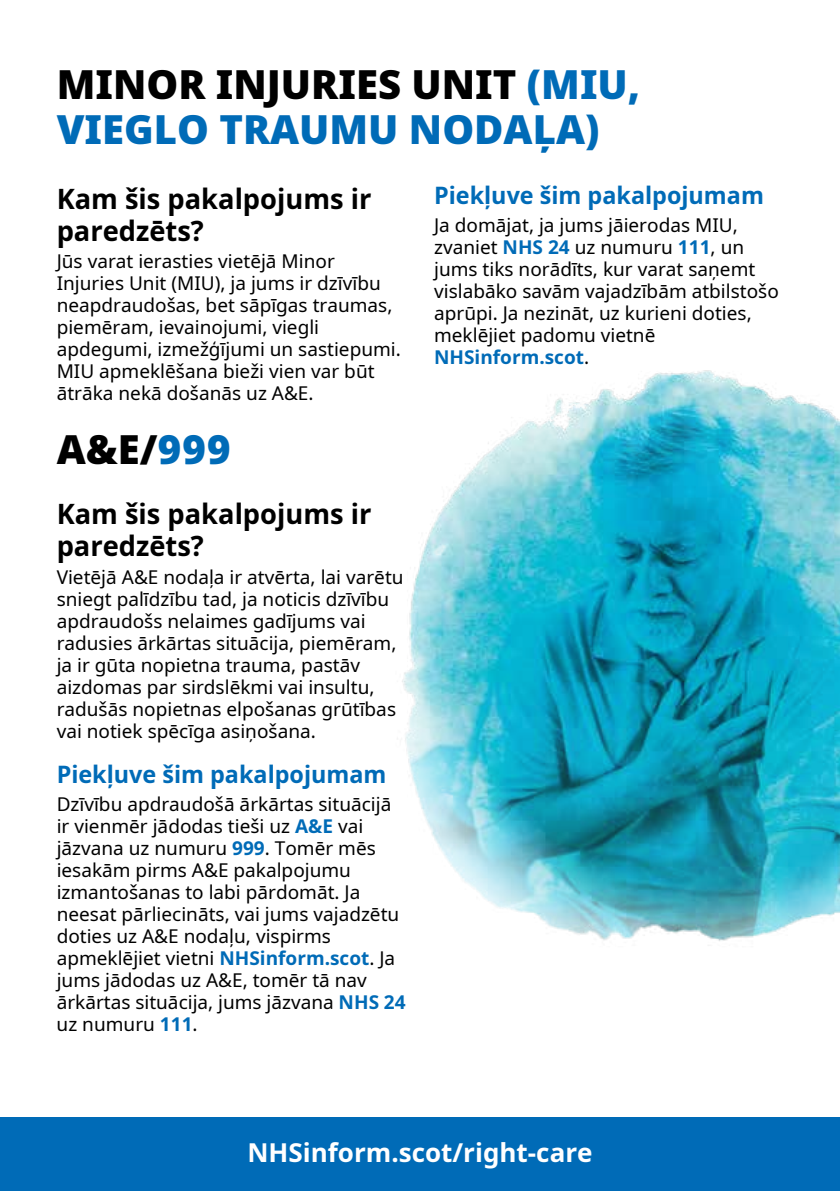
<style>
.page{position:relative;width:840px;height:1191px;background:#fff}
.page>*{position:absolute;margin:0;border:0;box-sizing:border-box;transform-origin:0 0}
.t1{font:900 40px/44px "Noto Sans";color:#006bb7}
.t2{font:900 40px "Noto Sans";color:#000}
.t3{font:700 28px/32px "Noto Sans";color:#000}
.t4{font:700 26px "Noto Sans";color:#fff}
.t5{font:700 24px "Noto Sans";color:#006bb7}
.t6{font:19px/22px "Noto Sans";color:#000}
.s1{color:#000}
.s2{color:#006bb7}
.s3{font-weight:700;color:#006bb7}
</style>
<div class="page">
<img style="left:402px;top:370px;width:437px;height:571px">
<div style="left:0;top:1117px;width:839px;height:74px;background:#006bb7"></div>
<h1 class="t1" style="left:57px;top:63px;width:584px"><span class="s1">MINOR INJURIES UNIT</span> (MIU,<br>VIEGLO TRAUMU NODAĻA)</h1>
<h2 class="t3" style="left:57px;top:183px;width:316px">Kam šis pakalpojums ir paredzēts?</h2>
<p class="t6" style="left:57px;top:251px;width:345px">Jūs varat ierasties vietējā Minor Injuries Unit (MIU), ja jums ir dzīvību neapdraudošas, bet sāpīgas traumas, piemēram, ievainojumi, viegli apdegumi, izmežģījumi un sastiepumi.<br>MIU apmeklēšana bieži vien var būt ātrāka nekā došanās uz A&amp;E.</p>
<h1 class="t2" style="left:57px;top:419px;width:176px">A&amp;E/<span class="s2">999</span></h1>
<h2 class="t3" style="left:57px;top:499px;width:316px">Kam šis pakalpojums ir paredzēts?</h2>
<p class="t6" style="left:57px;top:566px;width:348px">Vietējā A&amp;E nodaļa ir atvērta, lai varētu sniegt palīdzību tad, ja noticis dzīvību apdraudošs nelaimes gadījums vai radusies ārkārtas situācija, piemēram, ja ir gūta nopietna trauma, pastāv aizdomas par sirdslēkmi vai insultu, radušās nopietnas elpošanas grūtības vai notiek spēcīga asiņošana.</p>
<p class="t5" style="left:57px;top:757px;width:331px">Piekļuve šim pakalpojumam</p>
<p class="t6" style="left:57px;top:793px;width:350px">Dzīvību apdraudošā ārkārtas situācijā ir vienmēr jādodas tieši uz <span class="s3">A&amp;E</span> vai jāzvana uz numuru <span class="s3">999</span>. Tomēr mēs iesakām pirms A&amp;E pakalpojumu izmantošanas to labi pārdomāt. Ja neesat pārliecināts, vai jums vajadzētu doties uz A&amp;E nodaļu, vispirms apmeklējiet vietni <span class="s3">NHSinform.scot</span>. Ja jums jādodas uz A&amp;E, tomēr tā nav ārkārtas situācija, jums jāzvana <span class="s3">NHS 24 </span>uz numuru <span class="s3">111</span>.</p>
<p class="t5" style="left:434px;top:179px;width:331px">Piekļuve šim pakalpojumam</p>
<p class="t6" style="left:434px;top:214px;width:346px">Ja domājat, ja jums jāierodas MIU, zvaniet <span class="s3">NHS 24</span> uz numuru <span class="s3">111</span>, un jums tiks norādīts, kur varat saņemt vislabāko savām vajadzībām atbilstošo aprūpi. Ja nezināt, uz kurieni doties, meklējiet padomu vietnē<br><span class="s3">NHSinform.scot</span>.</p>
<h3 class="t4" style="left:247px;top:1134px;width:346px">NHSinform.scot/right-care</h3>
</div>
